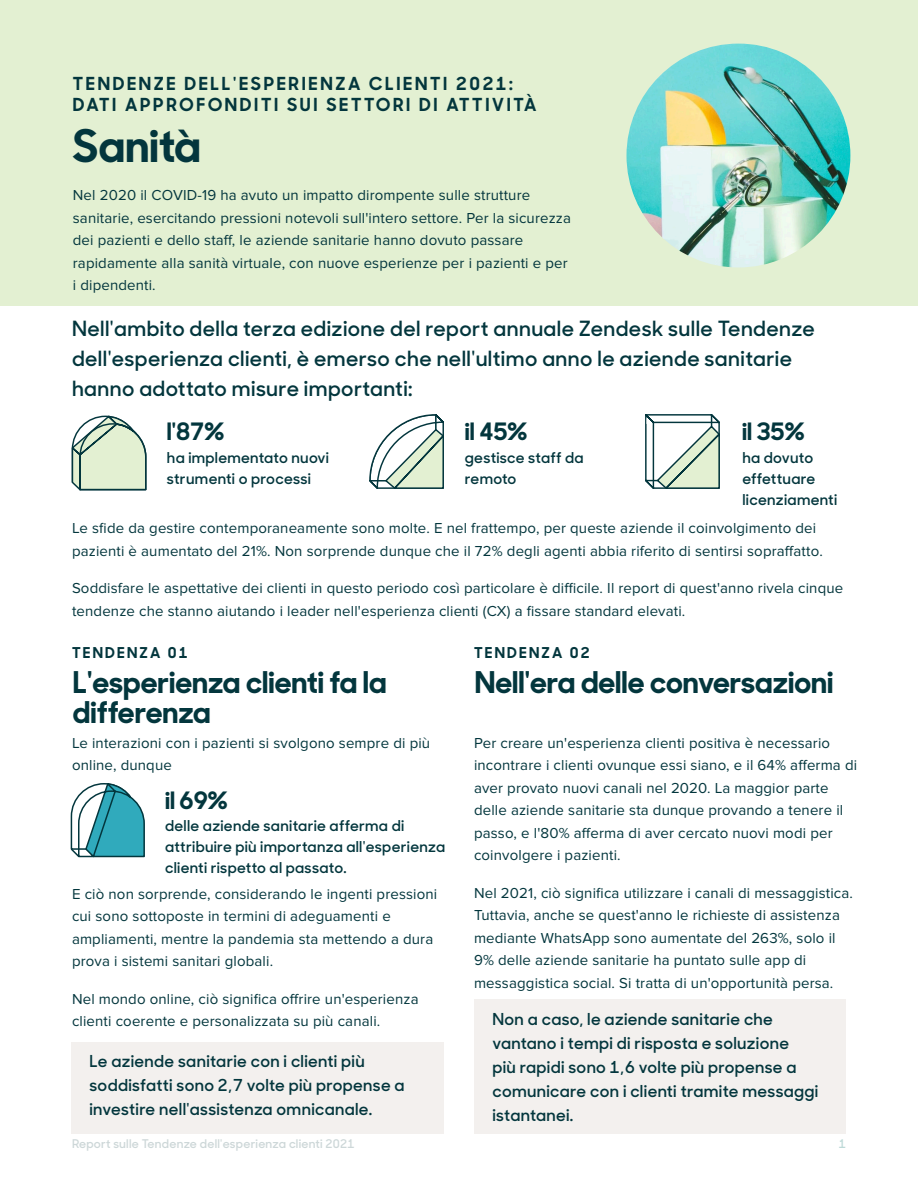
<style>
.page{position:relative;width:918px;height:1188px;background:#fff}
.page>*{position:absolute;margin:0;border:0;box-sizing:border-box;transform-origin:0 0}
.Header_2{font:700 45px "Sharp Sans No 1";color:#03363d}
.Header_3{font:700 30px/30px "Sharp Sans No 1";color:#03363d}
.Header_3-2{font:700 24px "Sharp Sans No 1";color:#03363d}
.Subheader_3{font:600 21px/30px "Sharp Sans No 1";letter-spacing:.02em;color:#03363d}
.Eyebrow{font:700 18px/21px "Sharp Sans No 1";letter-spacing:.15em;color:#03363d}
.Subheader_3-2{font:600 16.5px/24px "Sharp Sans No 1";letter-spacing:.02em;color:#03363d}
.Body_2{font:15px/22.5px "Proxima Nova";letter-spacing:.01em;color:#03363d}
.Subheader_3-3{font:600 15px/21px "Sharp Sans No 1";letter-spacing:.02em;color:#03363d}
.Header_2-2{font:700 15px "Sharp Sans No 1";letter-spacing:.15em;color:#03363d}
.t1{font:600 12px "Sharp Sans No 1";letter-spacing:.02em;color:#cdd7d8}
.t2{font:600 12px "Sharp Sans No 1";color:#bdd9d7}
</style>
<div class="page">
<svg style="left:369px;top:414px;width:75px;height:75px"></svg>
<svg style="left:72px;top:416px;width:74px;height:74px"></svg>
<svg style="left:70px;top:783px;width:75px;height:75px"></svg>
<div style="left:71px;top:1042px;width:373px;height:92px;background:#f3f0ee"></div>
<div style="left:475px;top:999px;width:371px;height:135px;background:#f3f0ee"></div>
<div style="left:0;top:0;width:918px;height:306px;background:#e3f0d2"></div>
<img style="left:627px;top:44px;width:223px;height:223px;border-radius:112px">
<svg style="left:645px;top:414px;width:75px;height:75px"></svg>
<p class="Eyebrow" style="left:73px;top:71px;width:465px">TENDENZE DELL'ESPERIENZA CLIENTI 2021:<br>DATI APPROFONDITI SUI SETTORI DI ATTIVITÀ</p>
<p class="Header_2" style="left:73px;top:108px;width:129px">Sanità</p>
<p class="Body_2" style="left:73px;top:184px;width:500px">Nel 2020 il COVID-19 ha avuto un impatto dirompente sulle strutture sanitarie, esercitando pressioni notevoli sull'intero settore. Per la sicurezza dei pazienti e dello staff, le aziende sanitarie hanno dovuto passare rapidamente alla sanità virtuale, con nuove esperienze per i pazienti e per i dipendenti.</p>
<p class="Subheader_3" style="left:72px;top:312px;width:744px">Nell'ambito della terza edizione del report annuale Zendesk sulle Tendenze dell'esperienza clienti, è emerso che nell'ultimo anno le aziende sanitarie hanno adottato misure importanti:</p>
<p class="Header_3-2" style="left:167px;top:411px;width:59px">l'87%</p>
<p class="Header_3-2" style="left:465px;top:411px;width:64px">il 45%</p>
<p class="Header_3-2" style="left:742px;top:411px;width:64px">il 35%</p>
<p class="Subheader_3-3" style="left:167px;top:446px;width:164px">ha implementato nuovi strumenti o processi</p>
<p class="Subheader_3-3" style="left:465px;top:446px;width:120px">gestisce staff da remoto</p>
<p class="Subheader_3-3" style="left:742px;top:446px;width:96px">ha dovuto effettuare licenziamenti</p>
<p class="Body_2" style="left:72px;top:517px;width:752px">Le sfide da gestire contemporaneamente sono molte. E nel frattempo, per queste aziende il coinvolgimento dei pazienti è aumentato del 21%. Non sorprende dunque che il 72% degli agenti abbia riferito di sentirsi sopraffatto.</p>
<p class="Body_2" style="left:72px;top:577px;width:773px">Soddisfare le aspettative dei clienti in questo periodo così particolare è difficile. Il report di quest'anno rivela cinque tendenze che stanno aiutando i leader nell'esperienza clienti (CX) a fissare standard elevati.</p>
<p class="Header_2-2" style="left:72px;top:640px;width:117px">TENDENZA 01</p>
<p class="Header_2-2" style="left:474px;top:640px;width:117px">TENDENZA 02</p>
<p class="Header_3" style="left:73px;top:664px;width:315px">L'esperienza clienti fa la differenza</p>
<p class="Header_3" style="left:475px;top:664px;width:360px">Nell'era delle conversazioni</p>
<p class="Body_2" style="left:72px;top:732px;width:360px">Le interazioni con i pazienti si svolgono sempre di più online, dunque</p>
<p class="Body_2" style="left:474px;top:732px;width:385px">Per creare un'esperienza clienti positiva è necessario incontrare i clienti ovunque essi siano, e il 64% afferma di aver provato nuovi canali nel 2020. La maggior parte delle aziende sanitarie sta dunque provando a tenere il passo, e l'80% afferma di aver cercato nuovi modi per coinvolgere i pazienti.</p>
<p class="Body_2" style="left:474px;top:882px;width:380px">Nel 2021, ciò significa utilizzare i canali di messaggistica.<br>Tuttavia, anche se quest'anno le richieste di assistenza mediante WhatsApp sono aumentate del 263%, solo il 9% delle aziende sanitarie ha puntato sulle app di messaggistica social. Si tratta di un'opportunità persa.</p>
<p class="Header_3-2" style="left:165px;top:781px;width:64px">il 69%</p>
<p class="Subheader_3-3" style="left:165px;top:814px;width:282px">delle aziende sanitarie afferma di attribuire più importanza all'esperienza clienti rispetto al passato.</p>
<p class="Body_2" style="left:72px;top:883px;width:367px">E ciò non sorprende, considerando le ingenti pressioni cui sono sottoposte in termini di adeguamenti e ampliamenti, mentre la pandemia sta mettendo a dura prova i sistemi sanitari globali.</p>
<p class="Body_2" style="left:72px;top:988px;width:348px">Nel mondo online, ciò significa offrire un'esperienza clienti coerente e personalizzata su più canali.</p>
<p class="Subheader_3-2" style="left:492px;top:1006px;width:327px">Non a caso, le aziende sanitarie che vantano i tempi di risposta e soluzione<br>più rapidi sono 1,6 volte più propense a comunicare con i clienti tramite messaggi istantanei.</p>
<p class="Subheader_3-2" style="left:90px;top:1048px;width:317px">Le aziende sanitarie con i clienti più soddisfatti sono 2,7 volte più propense a investire nell'assistenza omnicanale.</p>
<p class="t1" style="left:72px;top:1134px;width:284px">Report sulle Tendenze dell'esperienza clienti 2021</p>
<p class="t2" style="left:839px;top:1134px;width:9px">1</p>
</div>
